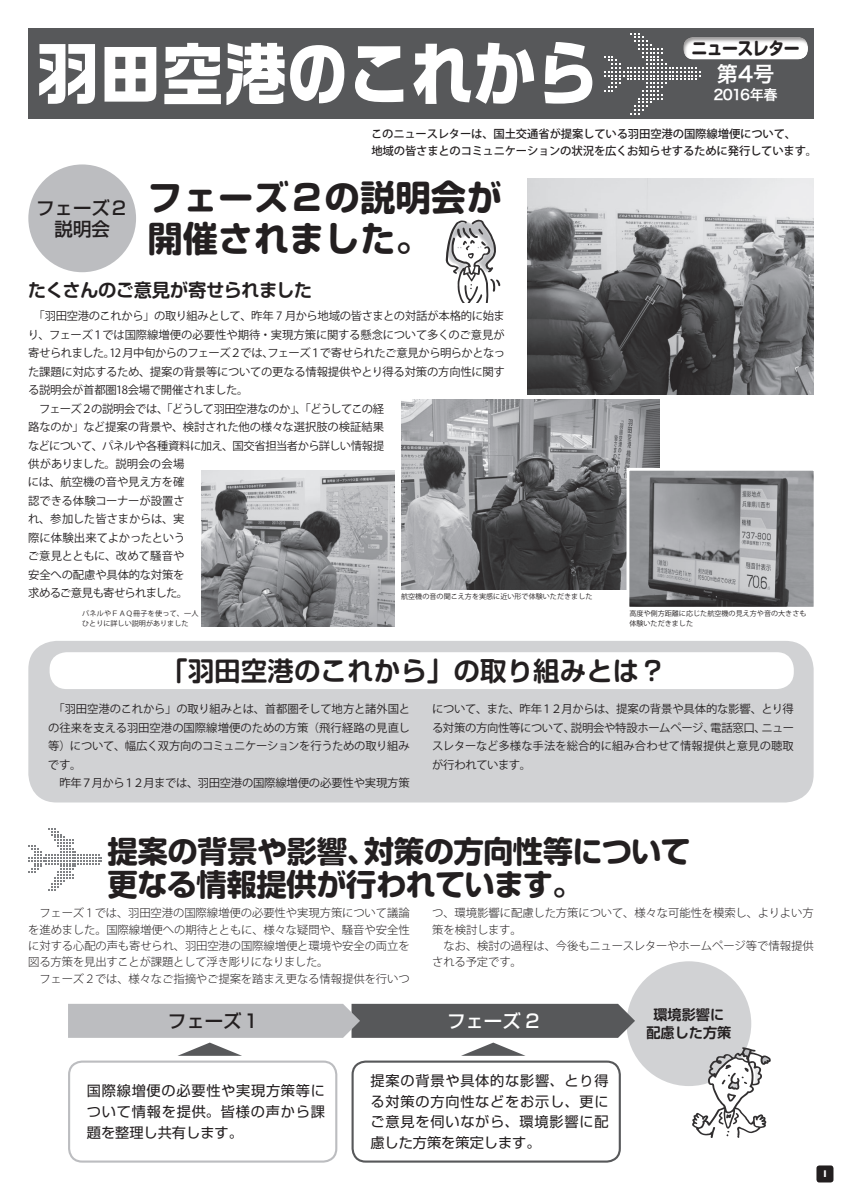
<style>
.page{position:relative;width:842px;height:1191px;background:#fff}
.page>*{position:absolute;margin:0;border:0;box-sizing:border-box;transform-origin:0 0}
.t1{font:700 68px "Ro G San Srf Std";color:#fff;scale:.92 1}
.t2{font:700 35.4px/41.1px "Soft Go Std";color:#231f20}
.t3{font:700 30.5px/32.6px "Soft Go Std";letter-spacing:-.025em;color:#231f20}
.t4{font:700 26.6px "Soft Go Std De";color:#231f20}
.t5{font:21.3px "Hira Kaku Pro N W6";color:#fff}
.t6{font:700 18.4px "Soft Go Std De";letter-spacing:-.04em;color:#231f20}
.t7{font:500 18.4px/21.3px "Shin Go Pro";color:#231f20;text-align:center}
.t8{font:500 18.4px "Shin Go Pro";color:#fff}
.t9{font:700 17.7px "Soft Go Std";letter-spacing:-.035em;color:#231f20;scale:.9 1}
.t10{font:14.2px/20.6px "Shin Go Pro";letter-spacing:.055em;color:#231f20;text-align:justify}
.t11{font:700 14.2px/18.4px "Soft Go Std De";color:#231f20;text-align:center}
.t12{font:14.2px "Hira Kaku Pro N W6";letter-spacing:-.04em;color:#fff}
.t13{font:11.3px/18.4px "Koz Go Pr 6 N";letter-spacing:-.025em;color:#231f20}
.t14{font:300 11.3px/16.3px "Koz Go Pr 6 N";letter-spacing:-.01em;color:#231f20}
.t15{font:500 11.3px/17px "Koz Go Pr 6 N";letter-spacing:-.015em;color:#231f20}
.t16{font:700 9.9px "Gill Sans";color:#fff}
.t17{font:7.1px/9.9px "Koz Go Pr 6 N";color:#231f20}
.s1{font-family:"Shin Go Pro";font-weight:800}
</style>
<div class="page">
<img style="left:527px;top:179px;width:287px;height:215px">
<div style="left:28px;top:28px;width:786px;height:91px;background:#57585a"></div>
<svg style="left:604px;top:33px;width:97px;height:82px"></svg>
<div style="left:682px;top:36px;width:126px;height:25px;background:#231f20;opacity:.45"></div>
<svg style="left:28px;top:828px;width:74px;height:62px"></svg>
<div style="left:28px;top:164px;width:108px;height:108px;background:#bcbdc0;border-radius:50%"></div>
<img style="left:201px;top:471px;width:193px;height:155px">
<div style="left:351px;top:1060px;width:270px;height:102px;border:2px solid #57585a;border-radius:13px"></div>
<div style="left:68px;top:1060px;width:269px;height:102px;border:2px solid #bcbdc0;border-radius:13px"></div>
<div style="left:626px;top:961px;width:125px;height:125px;background:#d1d2d4;border-radius:50%"></div>
<svg style="left:68px;top:1003px;width:567px;height:52px"></svg>
<div style="left:28px;top:641px;width:786px;height:161px;background:#d1d2d4;border-radius:28px"></div>
<div style="left:50px;top:652px;width:744px;height:37px;background:#fff;border-radius:17px"></div>
<svg style="left:692px;top:1047px;width:79px;height:91px"></svg>
<svg style="left:446px;top:219px;width:54px;height:84px"></svg>
<img style="left:401px;top:400px;width:258px;height:190px">
<svg style="left:625px;top:466px;width:189px;height:141px;background:#929396"></svg>
<div style="left:816px;top:1165px;width:17px;height:17px;background:#231f20;border-radius:3px"></div>
<h1 class="t1" style="left:37px;top:27px;width:612px">羽田空港の<span class="s1">これから</span></h1>
<h3 class="t9" style="left:691px;top:36px;width:122px">ニュースレター</h3>
<h3 class="t5" style="left:717px;top:54px;width:59px">第4号</h3>
<p class="t12" style="left:713px;top:82px;width:66px">2016年春</p>
<h3 class="t7" style="left:36px;top:195px;width:94px">フェーズ２説明会</h3>
<p class="t15" style="left:371px;top:125px;width:447px">このニュースレターは、国土交通省が提案している羽田空港の国際線増便について、<br>地域の皆さまとのコミュニケーションの状況を広くお知らせするために発行しています。</p>
<h2 class="t2" style="left:147px;top:174px;width:356px">フェーズ２の説明会が開催されました。</h2>
<h3 class="t6" style="left:28px;top:277px;width:286px">たくさんのご意見が寄せられました</h3>
<p class="t13" style="left:28px;top:307px;width:479px">　「羽田空港のこれから」の取り組みとして、昨年 7 月から地域の皆さまとの対話が本格的に始まり、フェーズ１では国際線増便の必要性や期待・実現方策に関する懸念について多くのご意見が寄せられました。12 月中旬からのフェーズ２では、フェーズ１で寄せられたご意見から明らかとなった課題に対応するため、提案の背景等についての更なる情報提供やとり得る対策の方向性に関する説明会が首都圏18会場で開催されました。<br>　フェーズ２の説明会では、「どうして羽田空港なのか」、「どうしてこの経<br>路なのか」など提案の背景や、検討された他の様々な選択肢の検証結果<br>などについて、パネルや各種資料に加え、国交省担当者から詳しい情報提<br>供がありました。説明会の会場<br>には、航空機の音や見え方を確<br>認できる体験コーナーが設置さ<br>れ、参加した皆さまからは、実<br>際に体験出来てよかったという<br>ご意見とともに、改めて騒音や<br>安全への配慮や具体的な対策を<br>求めるご意見も寄せられました。</p>
<p class="t17" style="left:401px;top:591px;width:193px">航空機の音の聞こえ方を実感に近い形で体験いただきました</p>
<p class="t17" style="left:82px;top:608px;width:118px">パネルやＦＡＱ冊子を使って、一人ひとりに詳しい説明がありました</p>
<p class="t17" style="left:629px;top:608px;width:179px">高度や側方距離に応じた航空機の見え方や音の大きさも体験いただきました</p>
<h3 class="t4" style="left:161px;top:651px;width:506px">「羽田空港のこれから」の取り組みとは？</h3>
<p class="t13" style="left:48px;top:700px;width:364px">　「羽田空港のこれから」の取り組みとは、首都圏そして地方と諸外国との往来を支える羽田空港の国際線増便のための方策（飛行経路の見直し等）について、幅広く双方向のコミュニケーションを行うための取り組みです。<br>　昨年７月から１２月までは、羽田空港の国際線増便の必要性や実現方策</p>
<p class="t13" style="left:432px;top:700px;width:363px;text-align:justify">について、また、昨年１２月からは、提案の背景や具体的な影響、とり得る対策の方向性等について、説明会や特設ホームページ、電話窓口、ニュースレターなど多様な手法を総合的に組み合わせて情報提供と意見の聴取が行われています。</p>
<h3 class="t3" style="left:107px;top:832px;width:585px">提案の背景や影響、対策の方向性等について更なる情報提供が行われています。</h3>
<p class="t14" style="left:28px;top:905px;width:383px">　フェーズ１では、羽田空港の国際線増便の必要性や実現方策について議論を進めました。国際線増便への期待とともに、様々な疑問や、騒音や安全性に対する心配の声も寄せられ、羽田空港の国際線増便と環境や安全の両立を図る方策を見出すことが課題として浮き彫りになりました。<br>　フェーズ２では、様々なご指摘やご提案を踏まえ更なる情報提供を行いつ</p>
<p class="t14" style="left:432px;top:905px;width:383px">つ、環境影響に配慮した方策について、様々な可能性を模索し、よりよい方策を検討します。<br>　なお、検討の過程は、今後もニュースレターやホームページ等で情報提供される予定です。</p>
<h3 class="t7" style="left:168px;top:1008px;width:94px">フェーズ１</h3>
<h3 class="t8" style="left:447px;top:1005px;width:94px">フェーズ 2</h3>
<p class="t11" style="left:646px;top:1004px;width:87px">環境影響に配慮した方策</p>
<p class="t10" style="left:87px;top:1079px;width:240px">国際線増便の必要性や実現方策等について情報を提供。皆様の声から課題を整理し共有します。</p>
<p class="t10" style="left:370px;top:1068px;width:240px">提案の背景や具体的な影響、とり得る対策の方向性などをお示し、更にご意見を伺いながら、環境影響に配慮した方策を策定します。</p>
<p class="t16" style="left:822px;top:1168px;width:7px">1</p>
</div>
